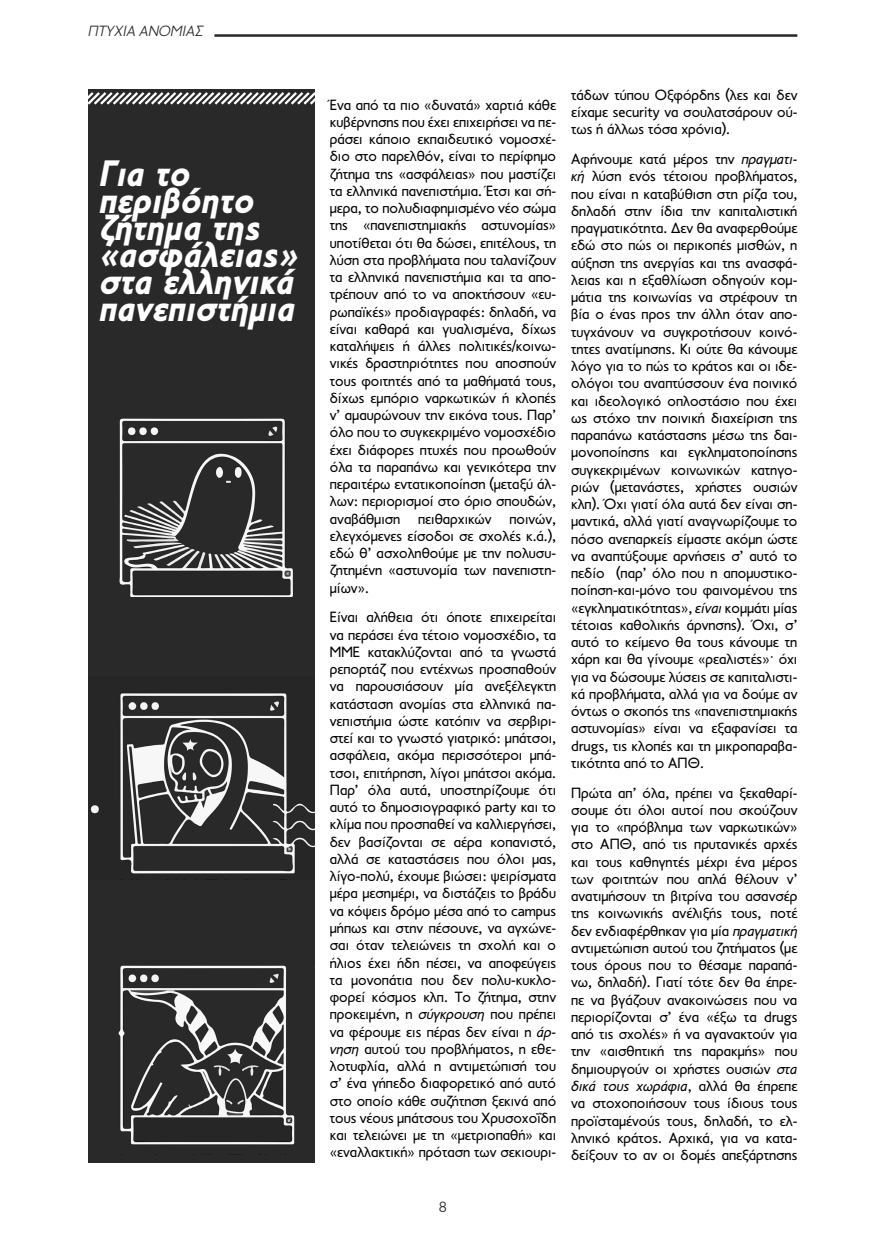
<style>
.page{position:relative;width:886px;height:1251px;background:#fff}
.page>*{position:absolute;margin:0;border:0;box-sizing:border-box;transform-origin:0 0}
.t1{font:italic 900 37.12px/27px "PF Transport";color:#fff}
.t2{font:15px/17.2px "PF Transport";color:#000;text-align:justify}
.t3{font:italic 300 15px "PF Transport";color:#292829}
.t4{font:300 15px "PF Transport";color:#292829}
.s1{font-style:italic}
.s2{font-family:"Arial"}
</style>
<div class="page">
<hr style="left:214px;top:34px;width:583px;height:3px;background:#292829">
<div style="left:89px;top:89px;width:226px;height:1073px;background:#29292a"></div>
<img style="left:90px;top:693px;width:225px;height:181px">
<img style="left:119px;top:418px;width:174px;height:179px">
<img style="left:107px;top:965px;width:208px;height:190px">
<svg style="left:88px;top:90px;width:227px;height:17px"></svg>
<p class="t3" style="left:89px;top:23px;width:116px">ΠΤΥΧΙΑ ΑΝΟΜΙΑΣ</p>
<h1 class="t1" style="left:100px;top:160px;width:200px">Για το περιβόητο ζήτημα της «ασφάλειας» στα ελληνικά πανεπιστήμια</h1>
<p class="t2" style="left:330px;top:96px;width:228px">Ένα από τα πιο «δυνατά» χαρτιά κάθε κυβέρνησης που έχει επιχειρήσει να πε&shy;ράσει κάποιο εκπαιδευτικό νομοσχέ&shy;διο στο παρελθόν, είναι το περίφημο ζήτημα της «ασφάλειας» που μαστίζει τα ελληνικά πανεπιστήμια. Έτσι και σή&shy;μερα, το πολυδιαφημισμένο νέο σώμα της «πανεπιστημιακής αστυνομίας» υποτίθεται ότι θα δώσει, επιτέλους, τη λύση στα προβλήματα που ταλανίζουν τα ελληνικά πανεπιστήμια και τα απο&shy;τρέπουν από το να αποκτήσουν «ευ&shy;ρωπαϊκές» προδιαγραφές: δηλαδή, να είναι καθαρά και γυαλισμένα, δίχως καταλήψεις ή άλλες πολιτικές/κοινω&shy;νικές δραστηριότητες που αποσπούν τους φοιτητές από τα μαθήματά τους, δίχως εμπόριο ναρκωτικών ή κλοπές ν’ αμαυρώνουν την εικόνα τους. Παρ’ όλο που το συγκεκριμένο νομοσχέδιο έχει διάφορες πτυχές που προωθούν όλα τα παραπάνω και γενικότερα την περαιτέρω εντατικοποίηση (μεταξύ άλ&shy;λων: περιορισμοί στο όριο σπουδών, αναβάθμιση πειθαρχικών ποινών, ελεγχόμενες είσοδοι σε σχολές κ.ά.), εδώ θ’ ασχοληθούμε με την πολυσυ&shy;ζητημένη «αστυνομία των πανεπιστη&shy;μίων».</p>
<p class="t2" style="left:330px;top:609px;width:228px">Είναι αλήθεια ότι όποτε επιχειρείται να περάσει ένα τέτοιο νομοσχέδιο, τα ΜΜΕ κατακλύζονται από τα γνωστά ρεπορτάζ που εντέχνως προσπαθούν να παρουσιάσουν μία ανεξέλεγκτη κατάσταση ανομίας στα ελληνικά πα&shy;νεπιστήμια ώστε κατόπιν να σερβιρι&shy;στεί και το γνωστό γιατρικό: μπάτσοι, ασφάλεια, ακόμα περισσότεροι μπά&shy;τσοι, επιτήρηση, λίγοι μπάτσοι ακόμα.<br>Παρ’ όλα αυτά, υποστηρίζουμε ότι αυτό το δημοσιογραφικό party και το κλίμα που προσπαθεί να καλλιεργήσει, δεν βασίζονται σε αέρα κοπανιστό, αλλά σε καταστάσεις που όλοι μας, λίγο-πολύ, έχουμε βιώσει: ψειρίσματα μέρα μεσημέρι, να διστάζεις το βράδυ να κόψεις δρόμο μέσα από το campus μήπως και στην πέσουνε, να αγχώνε&shy;σαι όταν τελειώνεις τη σχολή και ο ήλιος έχει ήδη πέσει, να αποφεύγεις τα μονοπάτια που δεν πολυ-κυκλο&shy;φορεί κόσμος κλπ. Το ζήτημα, στην προκειμένη, η <span class="s1">σύγκρουση</span> που πρέπει να φέρουμε εις πέρας δεν είναι η <span class="s1">άρ&shy;νηση</span> αυτού του προβλήματος, η εθε&shy;λοτυφλία, αλλά η αντιμετώπισή του σ’ ένα γήπεδο διαφορετικό από αυτό στο οποίο κάθε συζήτηση ξεκινά από τους νέους μπάτσους του Χρυσοχοΐδη και τελειώνει με τη «μετριοπαθή» και «εναλλακτική» πρόταση των σεκιουρι-</p>
<p class="t2" style="left:571px;top:86px;width:228px">τάδων τύπου Οξφόρδης (λες και δεν είχαμε security να σουλατσάρουν ού&shy;τως ή άλλως τόσα χρόνια).</p>
<p class="t2" style="left:571px;top:150px;width:228px">Αφήνουμε κατά μέρος την <span class="s1">πραγματι&shy;κή</span> λύση ενός τέτοιου προβλήματος, που είναι η καταβύθιση στη ρίζα του, δηλαδή στην ίδια την καπιταλιστική πραγματικότητα. Δεν θα αναφερθούμε εδώ στο πώς οι περικοπές μισθών, η αύξηση της ανεργίας και της ανασφά&shy;λειας και η εξαθλίωση οδηγούν κομ&shy;μάτια της κοινωνίας να στρέφουν τη βία ο ένας προς την άλλη όταν απο&shy;τυγχάνουν να συγκροτήσουν κοινό&shy;τητες ανατίμησης. Κι ούτε θα κάνουμε λόγο για το πώς το κράτος και οι ιδε&shy;ολόγοι του αναπτύσσουν ένα ποινικό και ιδεολογικό οπλοστάσιο που έχει ως στόχο την ποινική διαχείριση της παραπάνω κατάστασης μέσω της δαι&shy;μονοποίησης και εγκληματοποίησης συγκεκριμένων κοινωνικών κατηγο&shy;ριών (μετανάστες, χρήστες ουσιών κλπ). Όχι γιατί όλα αυτά δεν είναι ση&shy;μαντικά, αλλά γιατί αναγνωρίζουμε το πόσο ανεπαρκείς είμαστε ακόμη ώστε να αναπτύξουμε αρνήσεις σ’ αυτό το πεδίο (παρ’ όλο που η απομυστικο&shy;ποίηση-και-μόνο του φαινομένου της «εγκληματικότητας», <span class="s1">είναι</span> κομμάτι μίας τέτοιας καθολικής άρνησης). Όχι, σ’ αυτό το κείμενο θα τους κάνουμε τη χάρη και θα γίνουμε «ρεαλιστές»<span class="s2">·</span> όχι για να δώσουμε λύσεις σε καπιταλιστι&shy;κά προβλήματα, αλλά για να δούμε αν όντως ο σκοπός της «πανεπιστημιακής αστυνομίας» είναι να εξαφανίσει τα drugs, τις κλοπές και τη μικροπαραβα&shy;τικότητα από το ΑΠΘ.</p>
<p class="t2" style="left:571px;top:784px;width:228px">Πρώτα απ’ όλα, πρέπει να ξεκαθαρί&shy;σουμε ότι όλοι αυτοί που σκούζουν για το «πρόβλημα των ναρκωτικών» στο ΑΠΘ, από τις πρυτανικές αρχές και τους καθηγητές μέχρι ένα μέρος των φοιτητών που απλά θέλουν ν’ ανατιμήσουν τη βιτρίνα του ασανσέρ της κοινωνικής ανέλιξής τους, ποτέ δεν ενδιαφέρθηκαν για μία <span class="s1">πραγματική </span>αντιμετώπιση αυτού του ζητήματος (με τους όρους που το θέσαμε παραπά&shy;νω, δηλαδή). Γιατί τότε δεν θα έπρε&shy;πε να βγάζουν ανακοινώσεις που να περιορίζονται σ’ ένα «έξω τα drugs από τις σχολές» ή να αγανακτούν για την «αισθητική της παρακμής» που δημιουργούν οι χρήστες ουσιών <span class="s1">στα δικά τους χωράφια</span>, αλλά θα έπρεπε να στοχοποιήσουν τους ίδιους τους προϊσταμένούς τους, δηλαδή, το ελ&shy;ληνικό κράτος. Αρχικά, για να κατα&shy;δείξουν το αν οι δομές απεξάρτησης</p>
<p class="t4" style="left:439px;top:1198px;width:10px">8</p>
</div>
